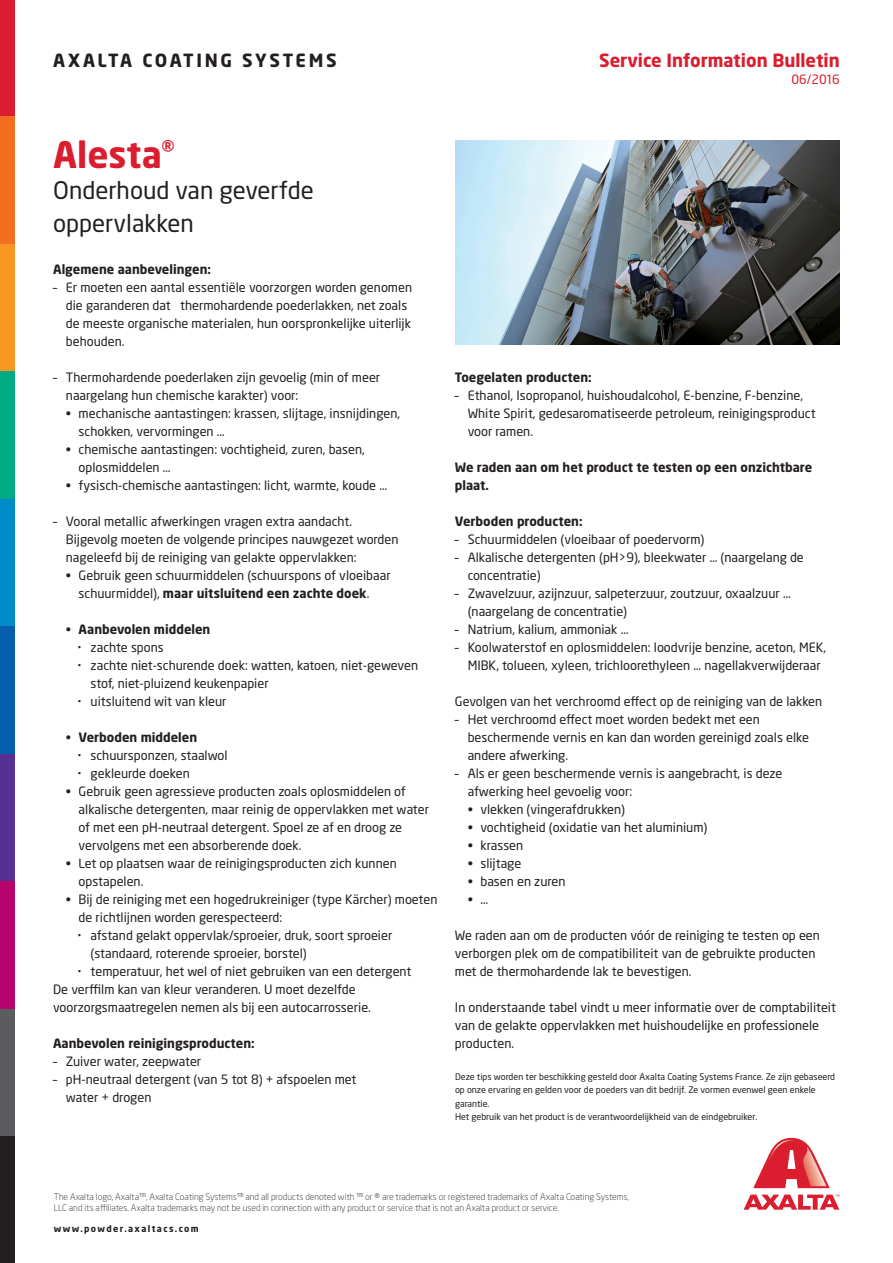
<style>
.page{position:relative;width:893px;height:1263px;background:#fff}
.page>*{position:absolute;margin:0;border:0;box-sizing:border-box;transform-origin:0 0}
.t1{font:700 36px "Neo Sans Pro";color:#da1d2f}
.t2{font:24px/33px "Neo Sans Pro";color:#231f20}
.t3{font:700 18px "Neo Sans Pro";color:#da1d2f}
.t4{font:700 18px "Neo Sans Pro";letter-spacing:.14em;color:#231f20}
.t5{font:12.75px/18px "Neo Sans Pro";color:#231f20}
.t6{font:700 12.75px/18px "Neo Sans Pro";color:#231f20}
.t7{font:12.75px "Neo Sans Pro";color:#da1d2f}
.t8{font:300 9px/10.5px "Neo Sans Pro";color:#231f20}
.t9{font:9px/13.5px "Neo Sans Pro";color:#231f20}
.t10{font:700 9px "Neo Sans Pro";letter-spacing:.15em;color:#231f20}
.s1{font-weight:700}
.s2{font-weight:400}
</style>
<div class="page">
<div style="left:0;top:0;width:15px;height:116px;background:#da1d2f"></div>
<div style="left:0;top:116px;width:15px;height:128px;background:#f36e21"></div>
<div style="left:0;top:244px;width:15px;height:127px;background:#f79721"></div>
<div style="left:0;top:371px;width:15px;height:128px;background:#00aa85"></div>
<div style="left:0;top:499px;width:15px;height:127px;background:#008bca"></div>
<div style="left:0;top:626px;width:15px;height:128px;background:#075fae"></div>
<div style="left:0;top:754px;width:15px;height:128px;background:#563193"></div>
<div style="left:0;top:882px;width:15px;height:127px;background:#b7046d"></div>
<div style="left:0;top:1009px;width:15px;height:128px;background:#5c5c5f"></div>
<div style="left:0;top:1137px;width:15px;height:126px;background:#231f20"></div>
<svg style="left:744px;top:1138px;width:95px;height:72px"></svg>
<img style="left:455px;top:140px;width:385px;height:204px">
<h3 class="t4" style="left:53px;top:49px;width:285px">AXALTA COATING SYSTEMS</h3>
<h3 class="t3" style="left:599px;top:49px;width:242px">Service Information Bulletin</h3>
<p class="t7" style="left:791px;top:71px;width:50px">06/2016</p>
<h1 class="t1" style="left:53px;top:131px;width:123px">Alesta<sup>®</sup></h1>
<h2 class="t2" style="left:53px;top:174px;width:262px">Onderhoud van geverfde oppervlakken</h2>
<p class="t6" style="left:53px;top:260px;width:159px">Algemene aanbevelingen:</p>
<p class="t5" style="left:66px;top:278px;width:348px;text-indent:-13px">– Er moeten een aantal essentiële voorzorgen worden genomen die garanderen dat thermohardende poederlakken, net zoals de meeste organische materialen, hun oorspronkelijke uiterlijk behouden.</p>
<p class="t5" style="left:66px;top:368px;width:316px;text-indent:-13px">– Thermohardende poederlaken zijn gevoelig (min of meer naargelang hun chemische karakter) voor:</p>
<p class="t5" style="left:79px;top:404px;width:323px;text-indent:-13px">• mechanische aantastingen: krassen, slijtage, insnijdingen, schokken, vervormingen …</p>
<p class="t5" style="left:79px;top:440px;width:288px;text-indent:-13px">• chemische aantastingen: vochtigheid, zuren, basen, oplosmiddelen …</p>
<p class="t5" style="left:66px;top:476px;width:323px">• fysisch-chemische aantastingen: licht, warmte, koude …</p>
<p class="t5" style="left:66px;top:512px;width:334px;text-indent:-13px">– Vooral metallic afwerkingen vragen extra aandacht.<br>Bijgevolg moeten de volgende principes nauwgezet worden nageleefd bij de reiniging van gelakte oppervlakken:</p>
<p class="t5" style="left:79px;top:566px;width:314px;text-indent:-13px">• Gebruik geen schuurmiddelen (schuurspons of vloeibaar schuurmiddel), <span class="s1">maar uitsluitend een zachte doek</span>.</p>
<p class="t6" style="left:66px;top:620px;width:146px"><span class="s2">•</span> Aanbevolen middelen</p>
<p class="t5" style="left:78px;top:638px;width:87px"><span class="s1">·</span> zachte spons</p>
<p class="t5" style="left:78px;top:656px;width:342px"><span class="s1">·</span> zachte niet-schurende doek: watten, katoen, niet-geweven</p>
<p class="t5" style="left:91px;top:674px;width:180px">stof, niet-pluizend keukenpapier</p>
<p class="t5" style="left:78px;top:692px;width:150px"><span class="s1">·</span> uitsluitend wit van kleur</p>
<p class="t5" style="left:78px;top:728px;width:151px;text-indent:-12px">• <span class="s1">Verboden middelen<br>·</span> schuursponzen, staalwol <span class="s1">·</span> gekleurde doeken</p>
<p class="t5" style="left:79px;top:782px;width:352px;text-indent:-13px">• Gebruik geen agressieve producten zoals oplosmiddelen of alkalische detergenten, maar reinig de oppervlakken met water of met een pH-neutraal detergent. Spoel ze af en droog ze vervolgens met een absorberende doek.</p>
<p class="t5" style="left:79px;top:854px;width:320px;text-indent:-13px">• Let op plaatsen waar de reinigingsproducten zich kunnen opstapelen.</p>
<p class="t5" style="left:66px;top:890px;width:373px">• Bij de reiniging met een hogedrukreiniger (type Kärcher) moeten</p>
<p class="t5" style="left:79px;top:908px;width:205px">de richtlijnen worden gerespecteerd:</p>
<p class="t5" style="left:78px;top:926px;width:316px"><span class="s1">·</span> afstand gelakt oppervlak/sproeier, druk, soort sproeier</p>
<p class="t5" style="left:91px;top:944px;width:218px">(standaard, roterende sproeier, borstel)</p>
<p class="t5" style="left:78px;top:962px;width:335px"><span class="s1">·</span> temperatuur, het wel of niet gebruiken van een detergent</p>
<p class="t5" style="left:53px;top:980px;width:304px">De verffilm kan van kleur veranderen. U moet dezelfde</p>
<p class="t5" style="left:53px;top:998px;width:319px">voorzorgsmaatregelen nemen als bij een autocarrosserie.</p>
<p class="t6" style="left:53px;top:1034px;width:203px">Aanbevolen reinigingsproducten:</p>
<p class="t5" style="left:53px;top:1052px;width:150px">– Zuiver water, zeepwater</p>
<p class="t5" style="left:66px;top:1070px;width:292px;text-indent:-13px">– pH-neutraal detergent (van 5 tot 8) + afspoelen met water + drogen</p>
<p class="t6" style="left:455px;top:368px;width:138px">Toegelaten producten:</p>
<p class="t5" style="left:468px;top:386px;width:349px;text-indent:-13px">– Ethanol, Isopropanol, huishoudalcohol, E-benzine, F-benzine,<br>White Spirit, gedesaromatiseerde petroleum, reinigingsproduct voor ramen.</p>
<p class="t6" style="left:455px;top:458px;width:359px">We raden aan om het product te testen op een onzichtbare plaat.</p>
<p class="t6" style="left:455px;top:512px;width:129px">Verboden producten:</p>
<p class="t5" style="left:455px;top:530px;width:251px">– Schuurmiddelen (vloeibaar of poedervorm)</p>
<p class="t5" style="left:468px;top:548px;width:338px;text-indent:-13px">– Alkalische detergenten (pH&gt;9), bleekwater … (naargelang de concentratie)</p>
<p class="t5" style="left:468px;top:584px;width:325px;text-indent:-13px">– Zwavelzuur, azijnzuur, salpeterzuur, zoutzuur, oxaalzuur … (naargelang de concentratie)</p>
<p class="t5" style="left:455px;top:620px;width:175px">– Natrium, kalium, ammoniak …</p>
<p class="t5" style="left:455px;top:638px;width:373px;text-align:center">– Koolwaterstof en oplosmiddelen: loodvrije benzine, aceton, MEK,<br>MIBK, tolueen, xyleen, trichloorethyleen … nagellakverwijderaar</p>
<p class="t5" style="left:455px;top:692px;width:369px">Gevolgen van het verchroomd effect op de reiniging van de lakken</p>
<p class="t5" style="left:468px;top:710px;width:343px;text-indent:-13px">– Het verchroomd effect moet worden bedekt met een beschermende vernis en kan dan worden gereinigd zoals elke andere afwerking.</p>
<p class="t5" style="left:468px;top:764px;width:316px;text-indent:-13px">– Als er geen beschermende vernis is aangebracht, is deze afwerking heel gevoelig voor:</p>
<p class="t5" style="left:468px;top:800px;width:159px">• vlekken (vingerafdrukken)</p>
<p class="t5" style="left:468px;top:818px;width:241px">• vochtigheid (oxidatie van het aluminium)</p>
<p class="t5" style="left:468px;top:836px;width:57px">• krassen</p>
<p class="t5" style="left:468px;top:854px;width:55px">• slijtage</p>
<p class="t5" style="left:468px;top:872px;width:99px">• basen en zuren</p>
<p class="t5" style="left:468px;top:890px;width:22px">• …</p>
<p class="t5" style="left:455px;top:926px;width:367px">We raden aan om de producten vóór de reiniging te testen op een verborgen plek om de compatibiliteit van de gebruikte producten met de thermohardende lak te bevestigen.</p>
<p class="t5" style="left:455px;top:998px;width:383px">In onderstaande tabel vindt u meer informatie over de comptabiliteit van de gelakte oppervlakken met huishoudelijke en professionele producten.</p>
<p class="t9" style="left:455px;top:1069px;width:382px">Deze tips worden ter beschikking gesteld door Axalta Coating Systems France. Ze zijn gebaseerd op onze ervaring en gelden voor de poeders van dit bedrijf. Ze vormen evenwel geen enkele garantie.<br>Het gebruik van het product is de verantwoordelijkheid van de eindgebruiker.</p>
<p class="t8" style="left:54px;top:1191px;width:577px">The Axalta logo, Axalta™, Axalta Coating Systems™ and all products denoted with ™ or ® are trademarks or registered trademarks of Axalta Coating Systems,<br>LLC and its affiliates. Axalta trademarks may not be used in connection with any product or service that is not an Axalta product or service.</p>
<p class="t10" style="left:54px;top:1222px;width:146px">www.powder.axaltacs.com</p>
</div>
